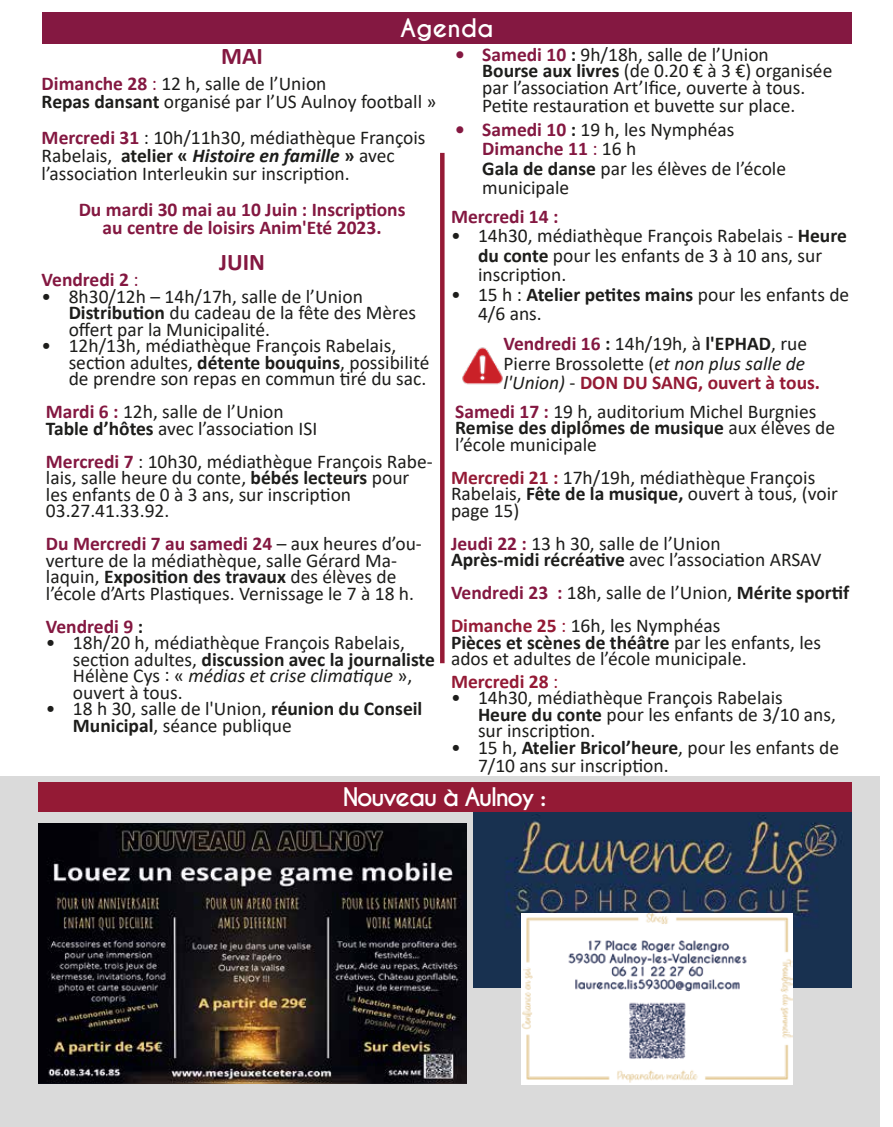
<style>
.page{position:relative;width:893px;height:1127px;background:#fff}
.page>*{position:absolute;margin:0;border:0;box-sizing:border-box;transform-origin:0 0}
.t1{font:700 24px "Caviar Dreams";letter-spacing:-.06em;color:#fff}
.t2{font:700 24px "Calibri";color:#841841}
.t3{font:19.5px/16.5px "Calibri";color:#1d1d1b}
.t4{font:700 19.5px/18px "Calibri";color:#841841;text-align:center}
.t5{font:700 19.5px "Calibri";color:#941a35}
.s1{font-weight:700;color:#841841}
.s2{font-weight:700}
.s3{color:#841841}
.s4{font-style:italic}
.s5{font-weight:700;color:#941a35}
.s6{color:#941a35}
.s7{font-weight:400}
.s8{font-weight:700;font-style:italic}
.s9{color:#1d1d1b}
</style>
<div class="page">
<div style="left:0;top:777px;width:879px;height:350px;background:#dadada"></div>
<div style="left:42px;top:12px;width:810px;height:32px;background:#841841"></div>
<img style="left:39px;top:824px;width:428px;height:259px">
<img style="left:474px;top:812px;width:377px;height:176px">
<img style="left:522px;top:914px;width:270px;height:170px">
<img style="left:462px;top:347px;width:41px;height:38px">
<div style="left:440px;top:153px;width:5px;height:510px;background:#951a35"></div>
<div style="left:38px;top:782px;width:813px;height:30px;background:#941a35"></div>
<p class="t1" style="left:400px;top:14px;width:95px">Agenda</p>
<p class="t3" style="left:482px;top:45px;width:352px;line-height:17px;text-indent:-27px"><span class="s1">• Samedi 10</span> <span class="s2">:</span> 9h/18h, salle de l’Union<br><span class="s2">Bourse aux livres</span> (de 0.20 € à 3 €) organisée par l’association Art’Ifice, ouverte à tous.<br>Petite restauration et buvette sur place.</p>
<p class="t3" style="left:482px;top:119px;width:305px;line-height:19.5px;text-indent:-27px"><span class="s1">• Samedi 10</span> <span class="s2">:</span> 19 h, les Nymphéas<br><span class="s1">Dimanche 11</span> <span class="s3">:</span> 16 h<br><span class="s2">Gala de danse</span> par les élèves de l’école municipale</p>
<p class="t4" style="left:451px;top:207px;width:109px">Mercredi 14 :</p>
<p class="t3" style="left:478px;top:225px;width:370px;line-height:19.5px;text-indent:-27px">• 14h30, médiathèque François Rabelais - <span class="s2">Heure du conte</span> pour les enfants de 3 à 10 ans, sur inscription.</p>
<p class="t3" style="left:478px;top:284px;width:373px;line-height:19.5px;text-indent:-27px">• 15 h : <span class="s2">Atelier petites mains</span> pour les enfants de<br>4/6 ans.</p>
<p class="t3" style="left:503px;top:333px;width:318px;line-height:19.5px"><span class="s1">Vendredi 16</span> <span class="s2">:</span> 14h/19h, à <span class="s2">l'EPHAD</span>, rue<br>Pierre Brossolette (<span class="s4">et non plus salle de l'Union)</span> - <span class="s5">DON DU SANG, ouvert à tous.</span></p>
<p class="t3" style="left:455px;top:402px;width:381px"><span class="s1">Samedi 17 :</span> 19 h, auditorium Michel Burgnies<br><span class="s2">Remise des diplômes de musique</span> aux élèves de l’école municipale</p>
<p class="t3" style="left:451px;top:468px;width:388px"><span class="s5">Mercredi 21 :</span> 17h/19h, médiathèque François<br>Rabelais, <span class="s2">Fête de la musique,</span> ouvert à tous, (voir page 15)</p>
<p class="t3" style="left:451px;top:534px;width:372px"><span class="s1">Jeudi 22 :</span> 13 h 30, salle de l’Union<br><span class="s2">Après-midi récréative</span> avec l’association ARSAV</p>
<p class="t3" style="left:451px;top:576px;width:400px;line-height:33px"><span class="s1">Vendredi 23 :</span> 18h, salle de l’Union, <span class="s2">Mérite sportif<br></span><span class="s5">Dimanche 25</span> <span class="s6">:</span> 16h, les Nymphéas</p>
<p class="t3" style="left:451px;top:633px;width:372px"><span class="s2">Pièces et scènes de théâtre</span> par les enfants, les ados et adultes de l’école municipale.</p>
<p class="t5" style="left:451px;top:667px;width:109px">Mercredi 28 <span class="s7">:</span></p>
<p class="t3" style="left:478px;top:689px;width:360px;text-indent:-27px">• 14h30, médiathèque François Rabelais<br><span class="s2">Heure du conte</span> pour les enfants de 3/10 ans, sur inscription.</p>
<p class="t3" style="left:478px;top:738px;width:363px;line-height:18px;text-indent:-27px">• 15 h, <span class="s2">Atelier Bricol’heure</span>, pour les enfants de<br>7/10 ans sur inscription.</p>
<p class="t1" style="left:343px;top:783px;width:205px">Nouveau à Aulnoy :</p>
<p class="t2" style="left:221px;top:39px;width:43px">MAI</p>
<p class="t3" style="left:42px;top:74px;width:396px;line-height:18px"><span class="s1">Dimanche 28</span> <span class="s3">:</span> 12 h, salle de l’Union<br><span class="s2">Repas dansant</span> organisé par l’US Aulnoy football »</p>
<p class="t3" style="left:42px;top:128px;width:385px;line-height:18px"><span class="s1">Mercredi 31</span> : 10h/11h30, médiathèque François<br>Rabelais, <span class="s2">atelier «</span> <span class="s8">Histoire en famille</span> <span class="s2">»</span> avec l’association Interleukin sur inscription.</p>
<p class="t4" style="left:79px;top:200px;width:328px">Du mardi 30 mai au 10 Juin : Inscriptions au centre de loisirs Anim'Eté 2023.</p>
<p class="t2" style="left:219px;top:245px;width:47px">JUIN</p>
<p class="t4" style="left:42px;top:270px;width:98px">Vendredi 2 <span class="s7">:</span></p>
<p class="t3" style="left:69px;top:287px;width:349px;text-indent:-27px">• 8h30/12h – 14h/17h, salle de l’Union<br><span class="s2">Distribution</span> du cadeau de la fête des Mères offert par la Municipalité.</p>
<p class="t3" style="left:69px;top:337px;width:362px;text-indent:-27px">• 12h/13h, médiathèque François Rabelais, section adultes, <span class="s2">détente bouquins</span>, possibilité de prendre son repas en commun tiré du sac.</p>
<p class="t3" style="left:46px;top:403px;width:273px"><span class="s1">Mardi 6 :</span> 12h, salle de l’Union<br><span class="s2">Table d’hôtes</span> avec l’association ISI</p>
<p class="t3" style="left:46px;top:452px;width:388px"><span class="s1">Mercredi 7</span> : 10h30, médiathèque François Rabe&shy;lais, salle heure du conte, <span class="s2">bébés lecteurs</span> pour les enfants de 0 à 3 ans, sur inscription 03.27.41.33.92.</p>
<p class="t3" style="left:46px;top:535px;width:377px"><span class="s1">Du Mercredi 7 au samedi 24</span> – aux heures d’ou&shy;verture de la médiathèque, salle Gérard Ma&shy;laquin, <span class="s2">Exposition des travaux</span> des élèves de l’école d’Arts Plastiques. Vernissage le 7 à 18 h.</p>
<p class="t4" style="left:46px;top:617px;width:99px">Vendredi 9 <span class="s9">:</span></p>
<p class="t3" style="left:73px;top:634px;width:363px;text-indent:-27px">• 18h/20 h, médiathèque François Rabelais, section adultes, <span class="s2">discussion avec la journaliste </span>Hélène Cys : « <span class="s4">médias et crise climatique</span> », ouvert à tous.</p>
<p class="t3" style="left:73px;top:700px;width:351px;text-indent:-27px">• 18 h 30, salle de l'Union, <span class="s2">réunion du Conseil<br>Municipal</span>, séance publique</p>
</div>
